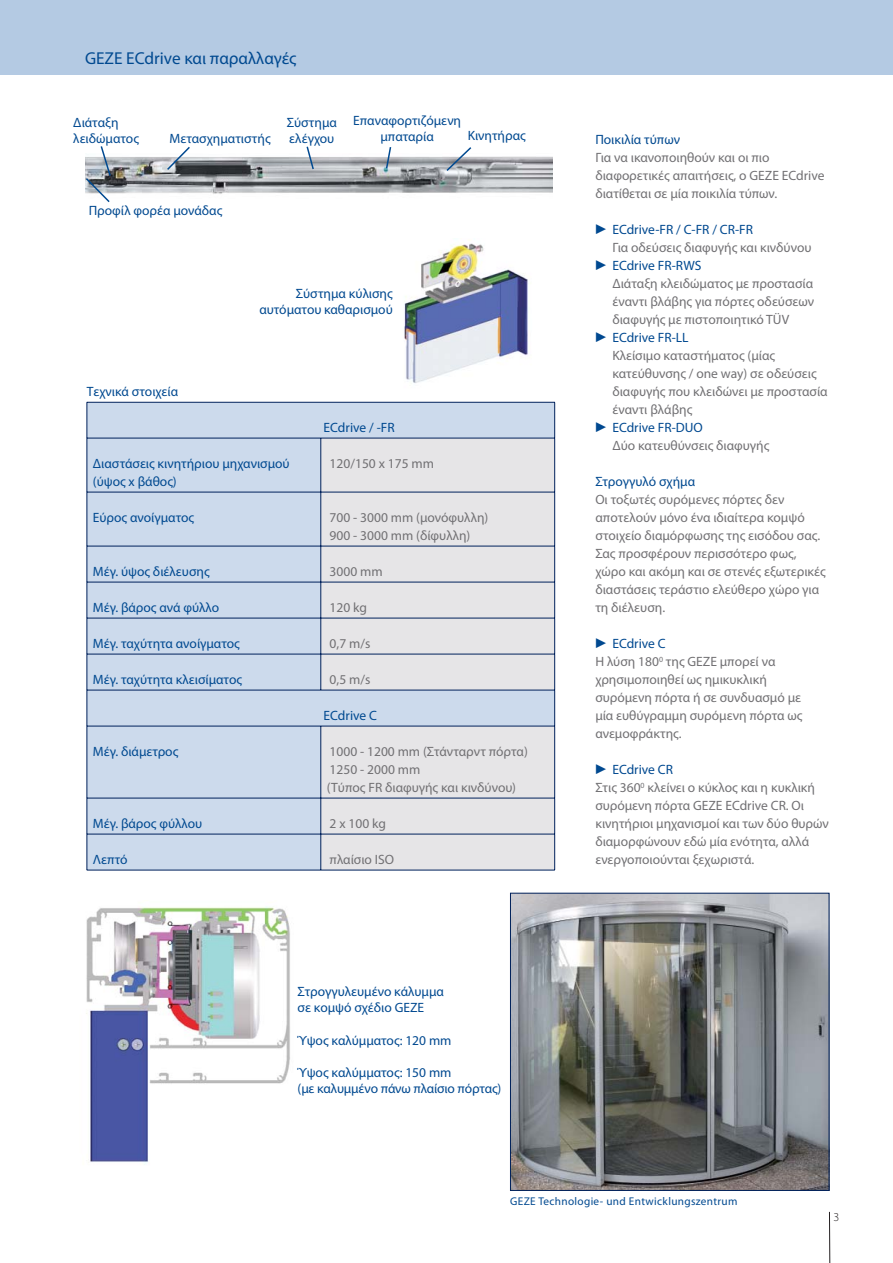
<style>
.page{position:relative;width:893px;height:1263px;background:#fff}
.page>*{position:absolute;margin:0;border:0;box-sizing:border-box;transform-origin:0 0}
.t1{font:17.25px "Myriad Pro";color:#004990}
.t2{font:13.5px/18px "Myriad Pro";color:#717073}
.t3{font:13.5px/16.2px "Myriad Pro";color:#004990}
.t4{font:300 12px "Myriad Pro";color:#231f20}
.t5{font:11.25px "Myriad Pro";letter-spacing:.03em;color:#004990}
.s1{font-family:"Mathematical Pi Six";color:#004990}
.s2{color:#004990}
</style>
<div class="page">
<svg style="left:829px;top:1211px;width:1px;height:52px"></svg>
<div style="left:0;top:0;width:893px;height:74px;background:#b4cae3"></div>
<img style="left:473px;top:156px;width:80px;height:37px">
<img style="left:404px;top:240px;width:124px;height:143px">
<img style="left:86px;top:906px;width:204px;height:258px">
<img style="left:512px;top:895px;width:315px;height:294px">
<div style="left:510px;top:893px;width:319px;height:298px;border:1px solid #00215b"></div>
<div style="left:88px;top:403px;width:466px;height:467px;background:#ccdaec"></div>
<svg style="left:321px;top:439px;width:233px;height:431px;background:#e1e1e5"></svg>
<hr style="left:87px;top:402px;width:234px;height:1px;background:#00215b">
<hr style="left:87px;top:402px;width:1px;height:36px;background:#00215b">
<hr style="left:321px;top:402px;width:234px;height:1px;background:#00215b">
<hr style="left:554px;top:402px;width:1px;height:36px;background:#00215b">
<hr style="left:87px;top:438px;width:234px;height:1px;background:#00215b">
<hr style="left:87px;top:438px;width:1px;height:54px;background:#00215b">
<hr style="left:87px;top:492px;width:234px;height:1px;background:#00215b">
<hr style="left:87px;top:492px;width:1px;height:54px;background:#00215b">
<hr style="left:87px;top:546px;width:234px;height:1px;background:#00215b">
<hr style="left:87px;top:546px;width:1px;height:36px;background:#00215b">
<hr style="left:87px;top:582px;width:234px;height:1px;background:#00215b">
<hr style="left:87px;top:582px;width:1px;height:36px;background:#00215b">
<hr style="left:87px;top:618px;width:234px;height:1px;background:#00215b">
<hr style="left:87px;top:618px;width:1px;height:36px;background:#00215b">
<hr style="left:87px;top:654px;width:234px;height:1px;background:#00215b">
<hr style="left:87px;top:654px;width:1px;height:36px;background:#00215b">
<hr style="left:87px;top:690px;width:234px;height:1px;background:#00215b">
<hr style="left:87px;top:690px;width:1px;height:36px;background:#00215b">
<hr style="left:87px;top:726px;width:234px;height:1px;background:#00215b">
<hr style="left:87px;top:726px;width:1px;height:72px;background:#00215b">
<hr style="left:87px;top:798px;width:234px;height:1px;background:#00215b">
<hr style="left:87px;top:798px;width:1px;height:36px;background:#00215b">
<hr style="left:87px;top:834px;width:234px;height:1px;background:#00215b">
<hr style="left:87px;top:834px;width:1px;height:36px;background:#00215b">
<hr style="left:87px;top:870px;width:234px;height:1px;background:#00215b">
<hr style="left:321px;top:438px;width:234px;height:1px;background:#00215b">
<hr style="left:320px;top:438px;width:1px;height:54px;background:#00215b">
<hr style="left:554px;top:438px;width:1px;height:54px;background:#00215b">
<hr style="left:321px;top:492px;width:234px;height:1px;background:#00215b">
<hr style="left:320px;top:492px;width:1px;height:54px;background:#00215b">
<hr style="left:554px;top:492px;width:1px;height:54px;background:#00215b">
<hr style="left:321px;top:546px;width:234px;height:1px;background:#00215b">
<hr style="left:320px;top:546px;width:1px;height:36px;background:#00215b">
<hr style="left:554px;top:546px;width:1px;height:36px;background:#00215b">
<hr style="left:321px;top:582px;width:234px;height:1px;background:#00215b">
<hr style="left:320px;top:582px;width:1px;height:36px;background:#00215b">
<hr style="left:554px;top:582px;width:1px;height:36px;background:#00215b">
<hr style="left:321px;top:618px;width:234px;height:1px;background:#00215b">
<hr style="left:320px;top:618px;width:1px;height:36px;background:#00215b">
<hr style="left:554px;top:618px;width:1px;height:36px;background:#00215b">
<hr style="left:321px;top:654px;width:234px;height:1px;background:#00215b">
<hr style="left:320px;top:654px;width:1px;height:36px;background:#00215b">
<hr style="left:554px;top:654px;width:1px;height:36px;background:#00215b">
<hr style="left:321px;top:690px;width:234px;height:1px;background:#00215b">
<hr style="left:554px;top:690px;width:1px;height:36px;background:#00215b">
<hr style="left:321px;top:726px;width:234px;height:1px;background:#00215b">
<hr style="left:320px;top:726px;width:1px;height:72px;background:#00215b">
<hr style="left:554px;top:726px;width:1px;height:72px;background:#00215b">
<hr style="left:321px;top:798px;width:234px;height:1px;background:#00215b">
<hr style="left:320px;top:798px;width:1px;height:36px;background:#00215b">
<hr style="left:554px;top:798px;width:1px;height:36px;background:#00215b">
<hr style="left:321px;top:834px;width:234px;height:1px;background:#00215b">
<hr style="left:320px;top:834px;width:1px;height:36px;background:#00215b">
<hr style="left:554px;top:834px;width:1px;height:36px;background:#00215b">
<hr style="left:321px;top:870px;width:234px;height:1px;background:#00215b">
<svg style="left:85px;top:146px;width:388px;height:57px"></svg>
<p class="t1" style="left:85px;top:52px;width:213px">GEZE ECdrive και παραλλαγές</p>
<p class="t3" style="left:73px;top:115px;width:67px">Διάταξη λειδώματος</p>
<p class="t3" style="left:287px;top:115px;width:52px">Σύστημα ελέγχου</p>
<p class="t3" style="left:353px;top:113px;width:109px">Επαναφορτιζόμενη</p>
<p class="t3" style="left:170px;top:131px;width:103px">Μετασχηματιστής</p>
<p class="t3" style="left:380px;top:129px;width:55px">μπαταρία</p>
<p class="t3" style="left:468px;top:129px;width:59px">Κινητήρας</p>
<p class="t3" style="left:89px;top:204px;width:135px">Προφίλ φορέα μονάδας</p>
<p class="t3" style="left:87px;top:384px;width:93px">Τεχνικά στοιχεία</p>
<p class="t3" style="left:259px;top:286px;width:135px;text-align:right">Σύστημα κύλισης αυτόματου καθαρισμού</p>
<p class="t3" style="left:324px;top:420px;width:73px">ECdrive / -FR</p>
<p class="t3" style="left:93px;top:455px;width:198px;line-height:18px">Διαστάσεις κινητήριου μηχανισμού (ύψος x βάθος)</p>
<p class="t2" style="left:330px;top:455px;width:106px">120/150 x 175 mm</p>
<p class="t3" style="left:93px;top:510px;width:103px">Εύρος ανοίγματος</p>
<p class="t2" style="left:330px;top:509px;width:160px">700 - 3000 mm (μονόφυλλη)<br>900 - 3000 mm (δίφυλλη)</p>
<p class="t3" style="left:93px;top:564px;width:118px">Μέγ. ύψος διέλευσης</p>
<p class="t2" style="left:330px;top:563px;width:55px">3000 mm</p>
<p class="t3" style="left:93px;top:600px;width:128px">Μέγ. βάρος ανά φύλλο</p>
<p class="t2" style="left:330px;top:599px;width:39px">120 kg</p>
<p class="t3" style="left:93px;top:636px;width:148px">Μέγ. ταχύτητα ανοίγματος</p>
<p class="t2" style="left:330px;top:635px;width:42px">0,7 m/s</p>
<p class="t3" style="left:93px;top:672px;width:151px">Μέγ. ταχύτητα κλεισίματος</p>
<p class="t2" style="left:330px;top:671px;width:42px">0,5 m/s</p>
<p class="t3" style="left:324px;top:708px;width:55px">ECdrive C</p>
<p class="t3" style="left:93px;top:744px;width:87px">Μέγ. διάμετρος</p>
<p class="t2" style="left:327px;top:743px;width:203px">1000 - 1200 mm (Στάνταρντ πόρτα)<br>1250 - 2000 mm<br>(Τύπος FR διαφυγής και κινδύνου)</p>
<p class="t3" style="left:93px;top:816px;width:111px">Μέγ. βάρος φύλλου</p>
<p class="t2" style="left:330px;top:815px;width:58px">2 x 100 kg</p>
<p class="t3" style="left:93px;top:852px;width:36px">Λεπτό</p>
<p class="t2" style="left:330px;top:851px;width:66px">πλαίσιο ISO</p>
<p class="t3" style="left:298px;top:984px;width:148px">Στρογγυλευμένο κάλυμμα σε κομψό σχέδιο GEZE</p>
<p class="t3" style="left:298px;top:1033px;width:155px">Ύψος καλύμματος: 120 mm</p>
<p class="t3" style="left:298px;top:1065px;width:205px">Ύψος καλύμματος: 150 mm<br>(με καλυμμένο πάνω πλαίσιο πόρτας)</p>
<p class="t3" style="left:595px;top:132px;width:86px">Ποικιλία τύπων</p>
<p class="t2" style="left:595px;top:149px;width:231px">Για να ικανοποιηθούν και οι πιο διαφορετικές απαιτήσεις, ο GEZE ECdrive διατίθεται σε μία ποικιλία τύπων.</p>
<p class="t2" style="left:612px;top:221px;width:201px;text-indent:-17px"><span class="s1">-</span> <span class="s2">ECdrive-FR / C-FR / CR-FR<br></span>Για οδεύσεις διαφυγής και κινδύνου</p>
<p class="t2" style="left:612px;top:257px;width:203px;text-indent:-17px"><span class="s1">-</span> <span class="s2">ECdrive FR-RWS<br></span>Διάταξη κλειδώματος με προστασία έναντι βλάβης για πόρτες οδεύσεων διαφυγής με πιστοποιητικό TÜV</p>
<p class="t2" style="left:612px;top:329px;width:217px;text-indent:-17px"><span class="s1">-</span> <span class="s2">ECdrive FR-LL<br></span>Κλείσιμο καταστήματος (μίας κατεύθυνσης / one way) σε οδεύσεις διαφυγής που κλειδώνει με προστασία έναντι βλάβης</p>
<p class="t2" style="left:612px;top:419px;width:158px;text-indent:-17px"><span class="s1">-</span> <span class="s2">ECdrive FR-DUO<br></span>Δύο κατευθύνσεις διαφυγής</p>
<p class="t3" style="left:595px;top:474px;width:101px">Στρογγυλό σχήμα</p>
<p class="t2" style="left:595px;top:491px;width:232px">Οι τοξωτές συρόμενες πόρτες δεν αποτελούν μόνο ένα ιδιαίτερα κομψό στοιχείο διαμόρφωσης της εισόδου σας.<br>Σας προσφέρουν περισσότερο φως, χώρο και ακόμη και σε στενές εξωτερικές διαστάσεις τεράστιο ελεύθερο χώρο για τη διέλευση.</p>
<p class="t2" style="left:595px;top:635px;width:209px"><span class="s1">-</span> <span class="s2">ECdrive C<br></span>Η λύση 180<sup>0</sup> της GEZE μπορεί να χρησιμοποιηθεί ως ημικυκλική συρόμενη πόρτα ή σε συνδυασμό με μία ευθύγραμμη συρόμενη πόρτα ως ανεμοφράκτης.</p>
<p class="t2" style="left:595px;top:761px;width:235px"><span class="s1">-</span> <span class="s2">ECdrive CR<br></span>Στις 360<sup>0</sup> κλείνει ο κύκλος και η κυκλική συρόμενη πόρτα GEZE ECdrive CR. Οι κινητήριοι μηχανισμοί και των δύο θυρών διαμορφώνουν εδώ μία ενότητα, αλλά ενεργοποιούνται ξεχωριστά.</p>
<p class="t5" style="left:510px;top:1197px;width:229px">GEZE Technologie- und Entwicklungszentrum</p>
<p class="t4" style="left:833px;top:1212px;width:7px">3</p>
</div>
